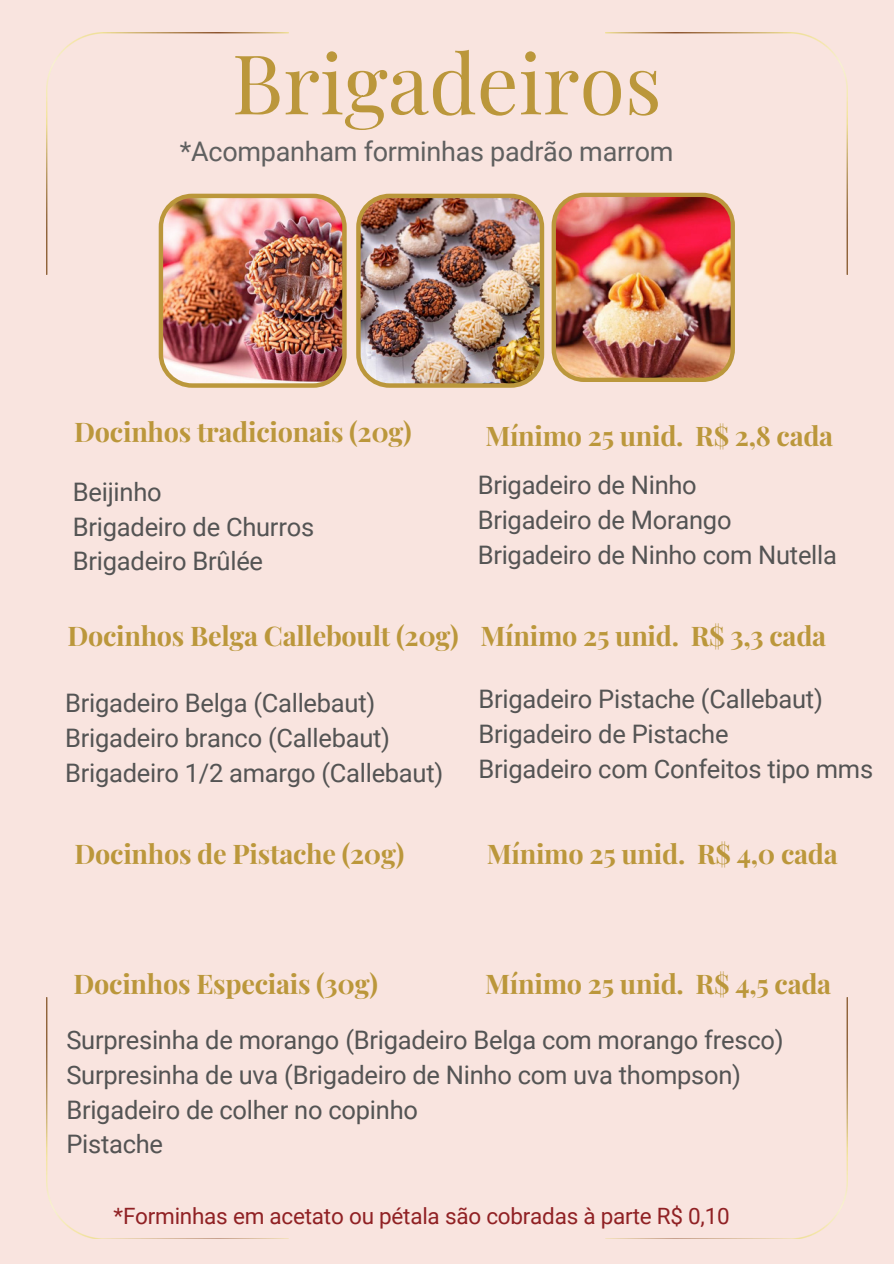
<style>
.page{position:relative;width:894px;height:1264px;background:#fff}
.page>*{position:absolute;margin:0;border:0;box-sizing:border-box;transform-origin:0 0}
.t1{font:82.5px "Playfair Display";color:#bb973b}
.t2{font:700 27px "Playfair Display";letter-spacing:-.01em;color:#bb973b}
.t3{font:27px "Roboto";letter-spacing:-.01em;color:#606060}
.t4{font:25.5px/34.8px "Roboto";letter-spacing:-.01em;color:#545454}
.t5{font:22.5px "Roboto";letter-spacing:-.01em;color:#902124}
</style>
<div class="page">
<div style="left:0;top:0;width:893px;height:1263px;background:#f9e4df"></div>
<img style="left:47px;top:997px;width:49px;height:241px">
<img style="left:798px;top:997px;width:49px;height:241px">
<img style="left:46px;top:33px;width:242px;height:242px">
<img style="left:605px;top:33px;width:241px;height:242px">
<img style="left:551px;top:193px;width:183px;height:189px">
<img style="left:159px;top:194px;width:187px;height:194px">
<img style="left:356px;top:194px;width:188px;height:194px">
<p class="t1" style="left:232px;top:25px;width:431px">Brigadeiros</p>
<p class="t3" style="left:180px;top:135px;width:495px">*Acompanham forminhas padrão marrom</p>
<h2 class="t2" style="left:74px;top:413px;width:339px">Docinhos tradicionais (20g)</h2>
<p class="t2" style="left:485px;top:417px;width:349px">Mínimo 25 unid. R$ 2,8 cada</p>
<h3 class="t4" style="left:73px;top:474px;width:243px">Beijinho<br>Brigadeiro de Churros<br>Brigadeiro Brûlée</h3>
<p class="t4" style="left:477px;top:468px;width:361px">Brigadeiro de Ninho<br>Brigadeiro de Morango<br>Brigadeiro de Ninho com Nutella</p>
<h3 class="t2" style="left:67px;top:617px;width:393px">Docinhos Belga Calleboult (20g)</h3>
<h2 class="t2" style="left:480px;top:617px;width:347px">Mínimo 25 unid. R$ 3,3 cada</h2>
<h3 class="t4" style="left:65px;top:685px;width:379px">Brigadeiro Belga (Callebaut)<br>Brigadeiro branco (Callebaut)<br>Brigadeiro 1/2 amargo (Callebaut)</h3>
<h2 class="t4" style="left:478px;top:682px;width:396px">Brigadeiro Pistache (Callebaut)<br>Brigadeiro de Pistache<br>Brigadeiro com Confeitos tipo mms</h2>
<h2 class="t2" style="left:74px;top:835px;width:331px">Docinhos de Pistache (20g)</h2>
<h2 class="t2" style="left:486px;top:835px;width:352px">Mínimo 25 unid. R$ 4,0 cada</h2>
<h2 class="t2" style="left:485px;top:965px;width:347px">Mínimo 25 unid. R$ 4,5 cada</h2>
<p class="t2" style="left:74px;top:965px;width:306px">Docinhos Especiais (30g)</p>
<h2 class="t4" style="left:66px;top:1022px;width:718px">Surpresinha de morango (Brigadeiro Belga com morango fresco)<br>Surpresinha de uva (Brigadeiro de Ninho com uva thompson)<br>Brigadeiro de colher no copinho<br>Pistache</h2>
<h2 class="t5" style="left:113px;top:1203px;width:617px">*Forminhas em acetato ou pétala são cobradas à parte R$ 0,10</h2>
</div>
